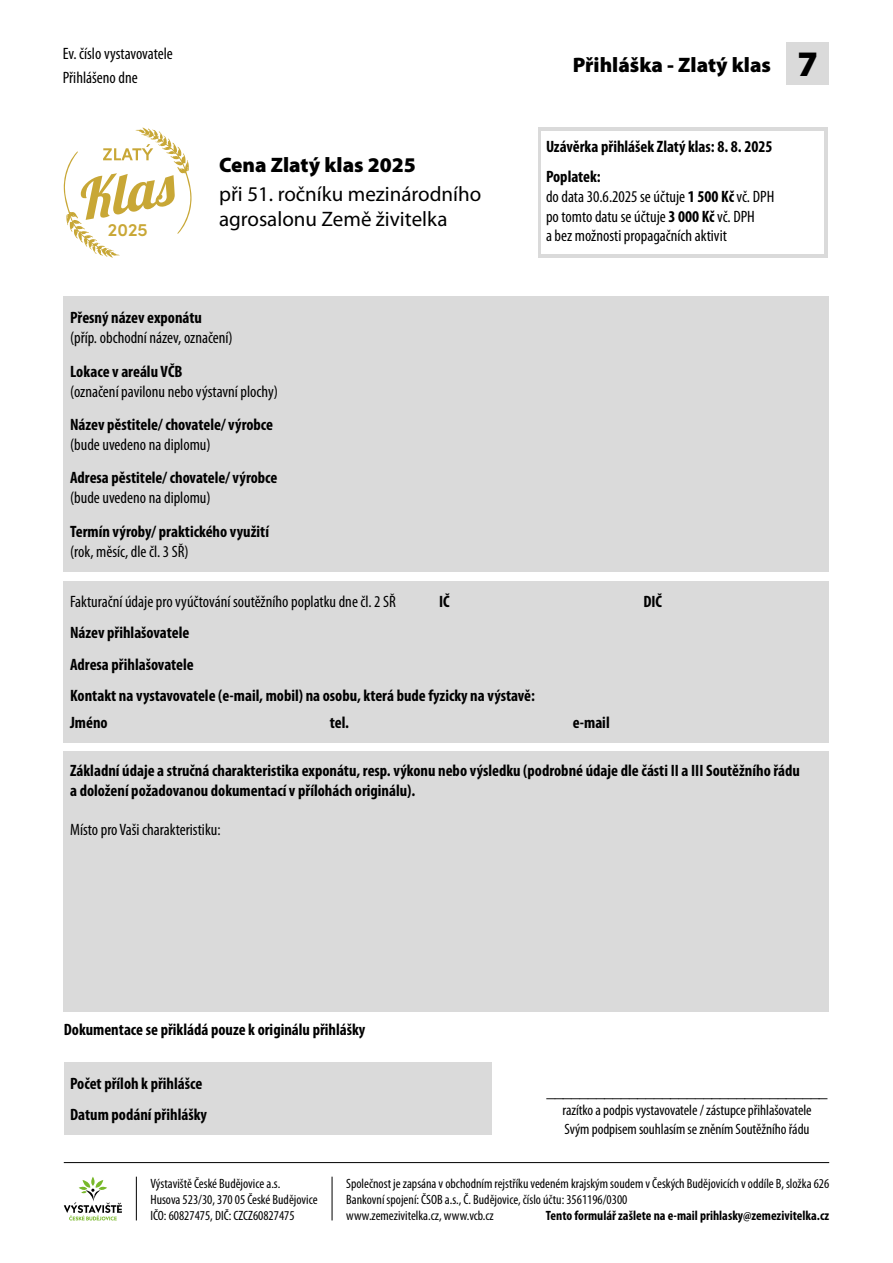
<style>
.page{position:relative;width:893px;height:1263px;background:#fff}
.page>*{position:absolute;margin:0;border:0;box-sizing:border-box;transform-origin:0 0}
.t1{font:900 36px "Myriad Pro";color:#000}
.t2{font:21px/25.2px "Myriad Pro";color:#000}
.t3{font:900 21px "Myriad Pro";color:#000}
.t4{font:600 18px "Sofia Pro";color:#c9a736}
.t5{font:condensed 17.55px "Myriad Pro";color:#000}
.t6{font:700 condensed 16.5px/31.5px "Myriad Pro";color:#000}
.t7{font:condensed 16.5px/19.8px "Myriad Pro";color:#000}
.t8{font:condensed 15px/18.6px "Myriad Pro";letter-spacing:-.005em;color:#000}
.t9{font:condensed 13.5px/16.2px "Myriad Pro";color:#000}
.t10{font:700 condensed 13.5px "Myriad Pro";color:#000}
.s1{font-weight:700}
</style>
<div class="page">
<hr style="left:136px;top:1177px;width:1px;height:43px;background:#000">
<svg style="left:64px;top:1177px;width:58px;height:43px"></svg>
<hr style="left:332px;top:1177px;width:1px;height:43px;background:#000">
<div style="left:787px;top:43px;width:42px;height:42px;background:#dadada"></div>
<hr style="left:64px;top:1162px;width:765px;height:1px;background:#000">
<svg style="left:64px;top:127px;width:128px;height:131px"></svg>
<div style="left:538px;top:128px;width:289px;height:130px;background:#dadada"></div>
<div style="left:541px;top:131px;width:283px;height:123px;background:#fff"></div>
<div style="left:64px;top:297px;width:765px;height:275px;background:#dadada"></div>
<div style="left:64px;top:581px;width:765px;height:161px;background:#dadada"></div>
<div style="left:64px;top:1062px;width:428px;height:73px;background:#dadada"></div>
<div style="left:64px;top:751px;width:765px;height:261px;background:#dadada"></div>
<p class="t7" style="left:63px;top:42px;width:112px;line-height:23.4px">Ev. číslo vystavovatele<br>Přihlášeno dne</p>
<p class="t4" style="left:108px;top:216px;width:41px">2025</p>
<p class="t3" style="left:219px;top:153px;width:198px">Cena Zlatý klas 2025</p>
<p class="t2" style="left:219px;top:181px;width:264px">při 51. ročníku mezinárodního agrosalonu Země živitelka</p>
<p class="t3" style="left:573px;top:53px;width:200px">Přihláška - Zlatý klas</p>
<p class="t6" style="left:546px;top:131px;width:228px;line-height:30px">Uzávěrka přihlášek Zlatý klas: 8. 8. 2025<br>Poplatek:</p>
<p class="t7" style="left:546px;top:186px;width:230px">do data 30.6.2025 se účtuje <span class="s1">1 500 Kč</span> vč. DPH po tomto datu se účtuje <span class="s1">3 000 Kč</span> vč. DPH<br>a bez možnosti propagačních aktivit</p>
<h1 class="t1" style="left:798px;top:43px;width:22px">7</h1>
<p class="t6" style="left:70px;top:302px;width:133px">Přesný název exponátu</p>
<p class="t7" style="left:70px;top:328px;width:164px">(příp. obchodní název, označení)</p>
<p class="t6" style="left:70px;top:355px;width:114px">Lokace v areálu VČB</p>
<p class="t7" style="left:70px;top:381px;width:209px">(označení pavilonu nebo výstavní plochy)</p>
<p class="t6" style="left:70px;top:408px;width:205px">Název pěstitele/ chovatele/ výrobce</p>
<p class="t7" style="left:70px;top:434px;width:142px">(bude uvedeno na diplomu)</p>
<p class="t6" style="left:70px;top:462px;width:209px">Adresa pěstitele/ chovatele/ výrobce</p>
<p class="t7" style="left:70px;top:488px;width:142px">(bude uvedeno na diplomu)</p>
<p class="t6" style="left:70px;top:515px;width:200px">Termín výroby/ praktického využití</p>
<p class="t7" style="left:70px;top:541px;width:120px">(rok, měsíc, dle čl. 3 SŘ)</p>
<p class="t7" style="left:70px;top:591px;width:327px">Fakturační údaje pro vyúčtování soutěžního poplatku dne čl. 2 SŘ</p>
<p class="t6" style="left:439px;top:585px;width:12px">IČ</p>
<p class="t6" style="left:643px;top:585px;width:20px">DIČ</p>
<p class="t6" style="left:70px;top:616px;width:125px">Název přihlašovatele<br>Adresa přihlašovatele</p>
<p class="t6" style="left:70px;top:682px;width:466px;line-height:26.7px">Kontakt na vystavovatele (e-mail, mobil) na osobu, která bude fyzicky na výstavě:<br>Jméno</p>
<p class="t6" style="left:330px;top:706px;width:21px">tel.</p>
<p class="t6" style="left:573px;top:706px;width:38px">e-mail</p>
<p class="t6" style="left:70px;top:760px;width:731px;line-height:19.8px">Základní údaje a stručná charakteristika exponátu, resp. výkonu nebo výsledku (podrobné údaje dle části II a III Soutěžního řádu a doložení požadovanou dokumentací v přílohách originálu).</p>
<p class="t7" style="left:70px;top:819px;width:152px">Místo pro Vaši charakteristiku:</p>
<p class="t6" style="left:64px;top:1014px;width:303px">Dokumentace se přikládá pouze k originálu přihlášky</p>
<p class="t6" style="left:70px;top:1067px;width:138px">Počet příloh k přihlášce<br>Datum podání přihlášky</p>
<p class="t5" style="left:546px;top:1081px;width:283px">__________________________________</p>
<p class="t8" style="left:562px;top:1101px;width:251px">razítko a podpis vystavovatele / zástupce přihlašovatele<br>Svým podpisem souhlasím se zněním Soutěžního řádu</p>
<p class="t9" style="left:150px;top:1175px;width:169px">Výstaviště České Budějovice a.s.<br>Husova 523/30, 370 05 České Budějovice<br>IČO: 60827475, DIČ: CZCZ60827475</p>
<p class="t9" style="left:346px;top:1175px;width:485px">Společnost je zapsána v obchodním rejstříku vedeném krajským soudem v Českých Budějovicích v oddíle B, složka 626<br>Bankovní spojení: ČSOB a.s., Č. Budějovice, číslo účtu: 3561196/0300<br>www.zemezivitelka.cz, www.vcb.cz</p>
<p class="t10" style="left:546px;top:1207px;width:285px">Tento formulář zašlete na e-mail prihlasky@zemezivitelka.cz</p>
</div>
